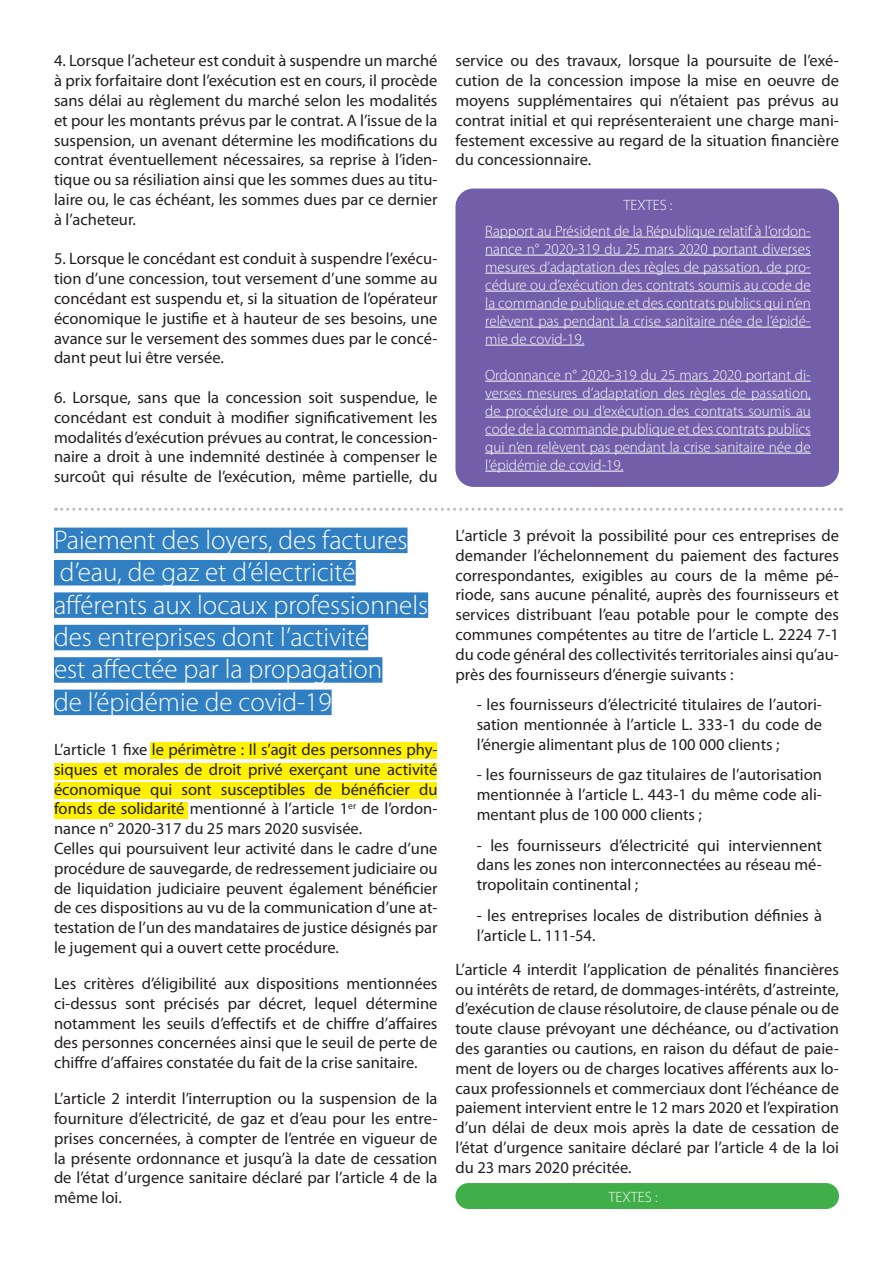
<style>
.page{position:relative;width:893px;height:1263px;background:#fff}
.page>*{position:absolute;margin:0;border:0;box-sizing:border-box;transform-origin:0 0}
.t1{font:300 27px "Myriad Pro";color:#fff}
.t2{font:16.5px/19.8px "Myriad Pro";color:#231f20;text-align:justify}
.t3{font:300 15px/18px "Myriad Pro";color:#fff;text-align:justify}
</style>
<div class="page">
<div style="left:455px;top:189px;width:384px;height:298px;background:#715fa9;border-radius:18px"></div>
<hr style="left:485px;top:237px;width:326px;height:1px;background:#fff">
<hr style="left:485px;top:255px;width:326px;height:1px;background:#fff">
<hr style="left:485px;top:273px;width:326px;height:1px;background:#fff">
<hr style="left:485px;top:291px;width:326px;height:1px;background:#fff">
<hr style="left:485px;top:309px;width:326px;height:1px;background:#fff">
<hr style="left:485px;top:327px;width:326px;height:1px;background:#fff">
<hr style="left:485px;top:345px;width:99px;height:1px;background:#fff">
<hr style="left:485px;top:381px;width:326px;height:1px;background:#fff">
<hr style="left:485px;top:399px;width:326px;height:1px;background:#fff">
<hr style="left:485px;top:417px;width:326px;height:1px;background:#fff">
<hr style="left:485px;top:435px;width:326px;height:1px;background:#fff">
<hr style="left:485px;top:453px;width:326px;height:1px;background:#fff">
<hr style="left:485px;top:471px;width:138px;height:1px;background:#fff">
<svg style="left:56px;top:508px;width:785px;height:3px"></svg>
<div style="left:151px;top:743px;width:286px;height:16px;background:#fff101"></div>
<div style="left:54px;top:763px;width:383px;height:16px;background:#fff101"></div>
<div style="left:54px;top:783px;width:383px;height:16px;background:#fff101"></div>
<div style="left:54px;top:802px;width:134px;height:17px;background:#fff101"></div>
<div style="left:54px;top:528px;width:353px;height:25px;background:#307fc3"></div>
<div style="left:54px;top:560px;width:302px;height:25px;background:#307fc3"></div>
<div style="left:54px;top:592px;width:374px;height:26px;background:#307fc3"></div>
<div style="left:54px;top:625px;width:314px;height:25px;background:#307fc3"></div>
<div style="left:54px;top:657px;width:328px;height:26px;background:#307fc3"></div>
<div style="left:54px;top:690px;width:278px;height:25px;background:#307fc3"></div>
<div style="left:455px;top:1183px;width:384px;height:26px;background:#40ae49;border-radius:13px"></div>
<p class="t2" style="left:54px;top:51px;width:385px">4. Lorsque l’acheteur est conduit à suspendre un marché à prix forfaitaire dont l’exécution est en cours, il procède sans délai au règlement du marché selon les modalités et pour les montants prévus par le contrat. A l’issue de la suspension, un avenant détermine les modifications du contrat éventuellement nécessaires, sa reprise à l’iden&shy;tique ou sa résiliation ainsi que les sommes dues au titu&shy;laire ou, le cas échéant, les sommes dues par ce dernier à l’acheteur.</p>
<p class="t2" style="left:54px;top:249px;width:385px">5. Lorsque le concédant est conduit à suspendre l’exécu&shy;tion d’une concession, tout versement d’une somme au concédant est suspendu et, si la situation de l’opérateur économique le justifie et à hauteur de ses besoins, une avance sur le versement des sommes dues par le concé&shy;dant peut lui être versée.</p>
<p class="t2" style="left:54px;top:387px;width:385px">6. Lorsque, sans que la concession soit suspendue, le concédant est conduit à modifier significativement les modalités d’exécution prévues au contrat, le concession&shy;naire a droit à une indemnité destinée à compenser le surcoût qui résulte de l’exécution, même partielle, du</p>
<p class="t1" style="left:54px;top:524px;width:355px">Paiement des loyers, des factures</p>
<p class="t1" style="left:60px;top:556px;width:297px">d’eau, de gaz et d’électricité</p>
<p class="t1" style="left:54px;top:588px;width:376px">afférents aux locaux professionnels</p>
<p class="t1" style="left:54px;top:621px;width:316px">des entreprises dont l’activité</p>
<p class="t1" style="left:54px;top:653px;width:330px">est affectée par la propagation</p>
<p class="t1" style="left:54px;top:686px;width:279px">de l’épidémie de covid-19</p>
<p class="t2" style="left:54px;top:739px;width:385px">L’article 1 fixe le périmètre : Il s’agit des personnes phy&shy;siques et morales de droit privé exerçant une activité économique qui sont susceptibles de bénéficier du fonds de solidarité mentionné à l’article 1<sup>er</sup> de l’ordon&shy;nance n° 2020-317 du 25 mars 2020 susvisée.</p>
<p class="t2" style="left:54px;top:838px;width:385px">Celles qui poursuivent leur activité dans le cadre d’une procédure de sauvegarde, de redressement judiciaire ou de liquidation judiciaire peuvent également bénéficier de ces dispositions au vu de la communication d’une at&shy;testation de l’un des mandataires de justice désignés par le jugement qui a ouvert cette procédure.</p>
<p class="t2" style="left:54px;top:973px;width:385px">Les critères d’éligibilité aux dispositions mentionnées ci-dessus sont précisés par décret, lequel détermine notamment les seuils d’effectifs et de chiffre d’affaires des personnes concernées ainsi que le seuil de perte de chiffre d’affaires constatée du fait de la crise sanitaire.</p>
<p class="t2" style="left:54px;top:1088px;width:385px">L’article 2 interdit l’interruption ou la suspension de la fourniture d’électricité, de gaz et d’eau pour les entre&shy;prises concernées, à compter de l’entrée en vigueur de la présente ordonnance et jusqu’à la date de cessation de l’état d’urgence sanitaire déclaré par l’article 4 de la même loi.</p>
<p class="t2" style="left:455px;top:51px;width:385px">service ou des travaux, lorsque la poursuite de l’exé&shy;cution de la concession impose la mise en oeuvre de moyens supplémentaires qui n’étaient pas prévus au contrat initial et qui représenteraient une charge mani&shy;festement excessive au regard de la situation financière du concessionnaire.</p>
<p class="t3" style="left:623px;top:196px;width:51px">TEXTES :</p>
<p class="t3" style="left:485px;top:221px;width:327px">Rapport au Président de la République relatif à l’ordon&shy;nance n° 2020-319 du 25 mars 2020 portant diverses mesures d’adaptation des règles de passation, de pro&shy;cédure ou d’exécution des contrats soumis au code de la commande publique et des contrats publics qui n’en relèvent pas pendant la crise sanitaire née de l’épidé&shy;mie de covid-19.</p>
<p class="t3" style="left:485px;top:365px;width:327px">Ordonnance n° 2020-319 du 25 mars 2020 portant di&shy;verses mesures d’adaptation des règles de passation, de procédure ou d’exécution des contrats soumis au code de la commande publique et des contrats publics qui n’en relèvent pas pendant la crise sanitaire née de l’épidémie de covid-19.</p>
<p class="t2" style="left:455px;top:525px;width:385px">L’article 3 prévoit la possibilité pour ces entreprises de demander l’échelonnement du paiement des factures correspondantes, exigibles au cours de la même pé&shy;riode, sans aucune pénalité, auprès des fournisseurs et services distribuant l’eau potable pour le compte des communes compétentes au titre de l’article L. 2224 7-1 du code général des collectivités territoriales ainsi qu’au&shy;près des fournisseurs d’énergie suivants :</p>
<p class="t2" style="left:477px;top:694px;width:347px">- les fournisseurs d’électricité titulaires de l’autori&shy;sation mentionnée à l’article L. 333-1 du code de l’énergie alimentant plus de 100 000 clients ;</p>
<p class="t2" style="left:477px;top:765px;width:347px">- les fournisseurs de gaz titulaires de l’autorisation mentionnée à l’article L. 443-1 du même code ali&shy;mentant plus de 100 000 clients ;</p>
<p class="t2" style="left:477px;top:835px;width:347px">- les fournisseurs d’électricité qui interviennent dans les zones non interconnectées au réseau mé&shy;tropolitain continental ;</p>
<p class="t2" style="left:477px;top:905px;width:347px">- les entreprises locales de distribution définies à l’article L. 111-54.</p>
<p class="t2" style="left:455px;top:959px;width:385px">L’article 4 interdit l’application de pénalités financières ou intérêts de retard, de dommages-intérêts, d’astreinte, d’exécution de clause résolutoire, de clause pénale ou de toute clause prévoyant une déchéance, ou d’activation des garanties ou cautions, en raison du défaut de paie&shy;ment de loyers ou de charges locatives afférents aux lo&shy;caux professionnels et commerciaux dont l’échéance de paiement intervient entre le 12 mars 2020 et l’expiration d’un délai de deux mois après la date de cessation de l’état d’urgence sanitaire déclaré par l’article 4 de la loi du 23 mars 2020 précitée.</p>
<p class="t3" style="left:608px;top:1188px;width:51px">TEXTES :</p>
</div>
